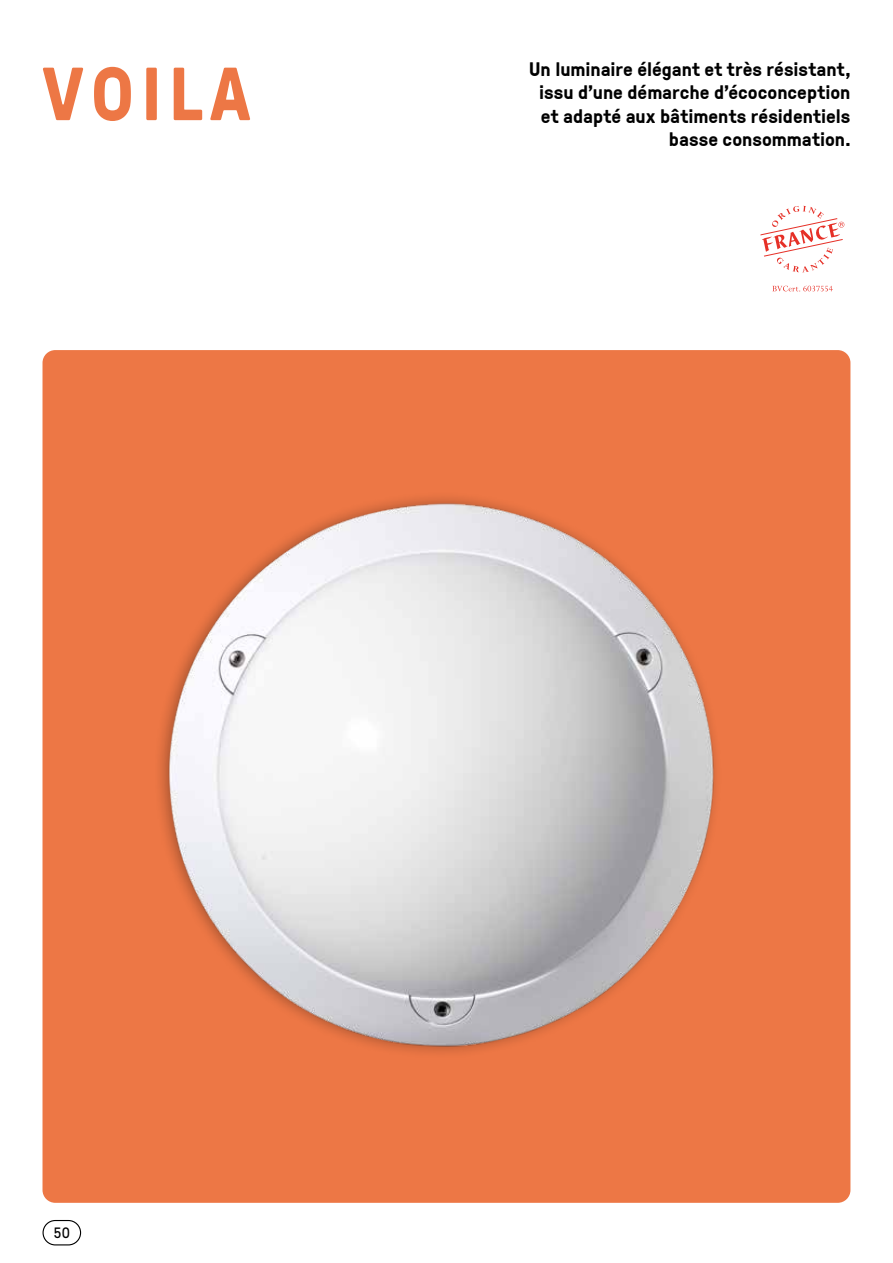
<style>
.page{position:relative;width:893px;height:1263px;background:#fff}
.page>*{position:absolute;margin:0;border:0;box-sizing:border-box;transform-origin:0 0}
.t1{font:700 75px "GT Pressura";letter-spacing:.095em;color:#ed7745}
.t2{font:700 19.5px/23.4px "GT Pressura";color:#000;text-align:right}
.t3{font:15px "GT Pressura Pro Mono";color:#000}
</style>
<div class="page">
<div style="left:43px;top:1220px;width:38px;height:25px;border:1px solid #000;border-radius:12px"></div>
<div style="left:43px;top:350px;width:807px;height:853px;background:#ed7745;border-radius:13px"></div>
<img style="left:160px;top:497px;width:556px;height:556px">
<svg style="left:760px;top:206px;width:84px;height:66px"></svg>
<svg style="left:772px;top:286px;width:61px;height:6px"></svg>
<h1 class="t1" style="left:43px;top:39px;width:209px">VOILA</h1>
<p class="t2" style="left:529px;top:57px;width:323px">Un luminaire élégant et très résistant, issu d’une démarche d’écoconception et adapté aux bâtiments résidentiels basse consommation.</p>
<p class="t3" style="left:54px;top:1224px;width:18px">50</p>
</div>
